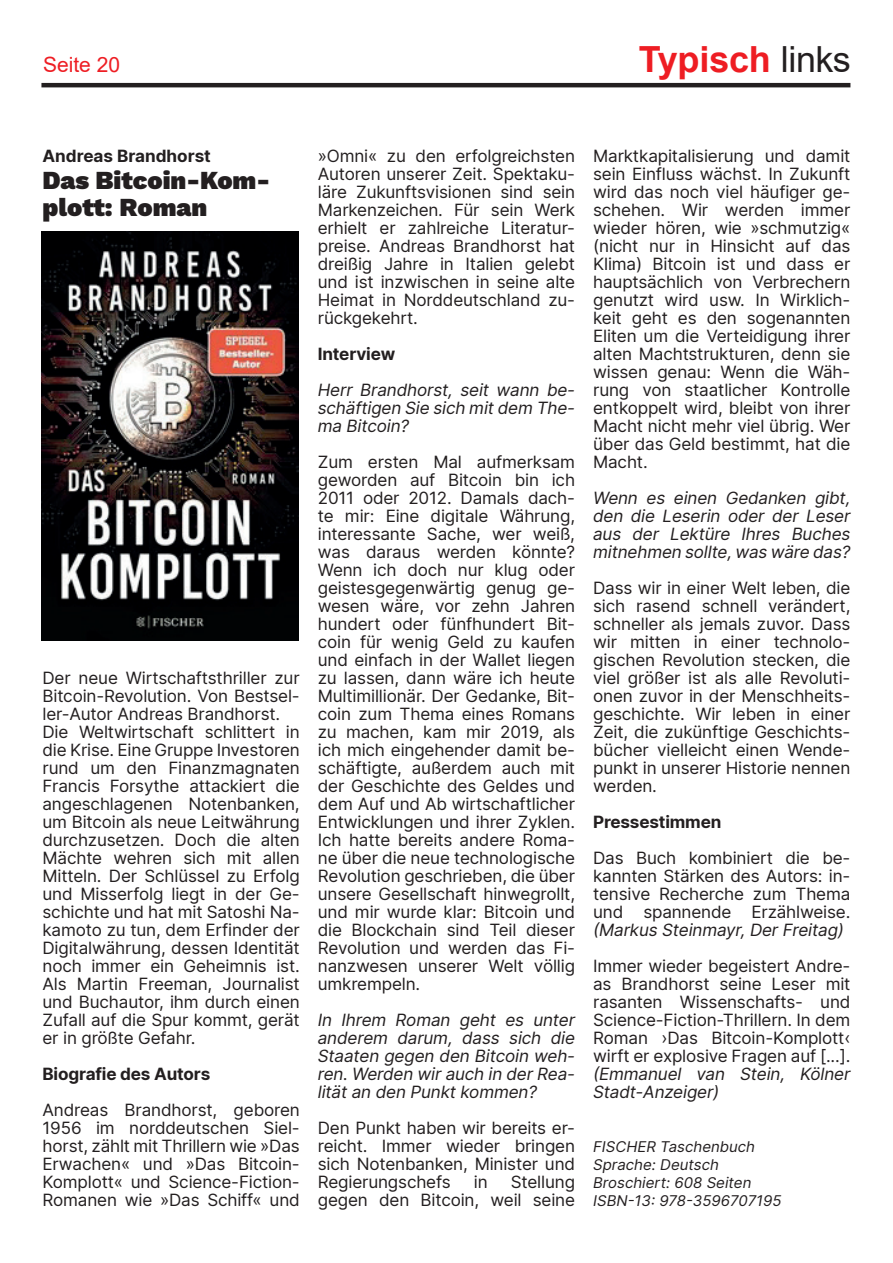
<style>
.page{position:relative;width:893px;height:1263px;background:#fff}
.page>*{position:absolute;margin:0;border:0;box-sizing:border-box;transform-origin:0 0}
.t1{font:700 36px "Arial";letter-spacing:-.005em;color:#ee1d23}
.t2{font:900 25.5px/27px "Work Sans";color:#231f20}
.t3{font:21px "Arial";color:#ee1d23}
.t4{font:17.1px/18px "Inter";letter-spacing:-.01em;color:#231f20;text-align:justify}
.t5{font:italic 17.1px/18px "Inter";letter-spacing:-.01em;color:#231f20;text-align:justify}
.t6{font:700 17.1px "Inter";letter-spacing:-.01em;color:#231f20}
.t7{font:italic 15px/18px "Inter";color:#231f20}
.s1{font-weight:400;color:#231f20}
</style>
<div class="page">
<img style="left:41px;top:232px;width:257px;height:408px">
<hr style="left:41px;top:83px;width:809px;height:4px;background:#231f20">
<p class="t3" style="left:43px;top:50px;width:79px">Seite 20</p>
<h1 class="t1" style="left:639px;top:34px;width:213px">Typisch <span class="s1">links</span></h1>
<p class="t6" style="left:43px;top:143px;width:170px">Andreas Brandhorst</p>
<h2 class="t2" style="left:43px;top:166px;width:229px">Das Bitcoin-Kom&shy;plott: Roman</h2>
<p class="t4" style="left:43px;top:668px;width:259px;text-align:left">Der neue Wirtschaftsthriller zur<br>Bitcoin-Revolution. Von Bestsel&shy;ler-Autor Andreas Brandhorst.<br>Die Weltwirtschaft schlittert in die Krise. Eine Gruppe Investoren rund um den Finanzmagnaten<br>Francis Forsythe attackiert die angeschlagenen Notenbanken, um Bitcoin als neue Leitwährung durchzusetzen. Doch die alten<br>Mächte wehren sich mit allen<br>Mitteln. Der Schlüssel zu Erfolg und Misserfolg liegt in der Ge&shy;schichte und hat mit Satoshi Na&shy;kamoto zu tun, dem Erfinder der<br>Digitalwährung, dessen Identität noch immer ein Geheimnis ist.<br>Als Martin Freeman, Journalist und Buchautor, ihm durch einen<br>Zufall auf die Spur kommt, gerät er in größte Gefahr.</p>
<p class="t6" style="left:43px;top:1061px;width:169px">Biografie des Autors</p>
<p class="t4" style="left:43px;top:1100px;width:259px">Andreas Brandhorst, geboren 1956 im norddeutschen Siel&shy;horst, zählt mit Thrillern wie »Das Erwachen« und »Das Bitcoin-Komplott« und Science-Fiction-Romanen wie »Das Schiff« und</p>
<p class="t4" style="left:318px;top:146px;width:259px">»Omni« zu den erfolgreichsten Autoren unserer Zeit. Spektaku&shy;läre Zukunftsvisionen sind sein Markenzeichen. Für sein Werk erhielt er zahlreiche Literatur&shy;preise. Andreas Brandhorst hat dreißig Jahre in Italien gelebt und ist inzwischen in seine alte Heimat in Norddeutschland zu&shy;rückgekehrt.</p>
<p class="t6" style="left:318px;top:341px;width:79px">Interview</p>
<p class="t5" style="left:318px;top:380px;width:259px">Herr Brandhorst, seit wann be&shy;schäftigen Sie sich mit dem The&shy;ma Bitcoin?</p>
<p class="t4" style="left:318px;top:452px;width:259px">Zum ersten Mal aufmerksam geworden auf Bitcoin bin ich 2011 oder 2012. Damals dach&shy;te mir: Eine digitale Währung, interessante Sache, wer weiß, was daraus werden könnte?<br>Wenn ich doch nur klug oder geistesgegenwärtig genug ge&shy;wesen wäre, vor zehn Jahren hundert oder fünfhundert Bit&shy;coin für wenig Geld zu kaufen und einfach in der Wallet liegen zu lassen, dann wäre ich heute Multimillionär. Der Gedanke, Bit&shy;coin zum Thema eines Romans zu machen, kam mir 2019, als ich mich eingehender damit be&shy;schäftigte, außerdem auch mit der Geschichte des Geldes und dem Auf und Ab wirtschaftlicher Entwicklungen und ihrer Zyklen.<br>Ich hatte bereits andere Roma&shy;ne über die neue technologische Revolution geschrieben, die über unsere Gesellschaft hinwegrollt, und mir wurde klar: Bitcoin und die Blockchain sind Teil dieser Revolution und werden das Fi&shy;nanzwesen unserer Welt völlig umkrempeln.</p>
<p class="t5" style="left:318px;top:1010px;width:259px">In Ihrem Roman geht es unter anderem darum, dass sich die Staaten gegen den Bitcoin weh&shy;ren. Werden wir auch in der Rea&shy;lität an den Punkt kommen?</p>
<p class="t4" style="left:318px;top:1118px;width:259px">Den Punkt haben wir bereits er&shy;reicht. Immer wieder bringen sich Notenbanken, Minister und Regierungschefs</p>
<p class="t4" style="left:474px;top:1172px;width:15px">in</p>
<p class="t4" style="left:318px;top:1172px;width:259px;text-align:right">Stellung<br>gegen den Bitcoin, weil seine</p>
<p class="t4" style="left:593px;top:146px;width:259px">Marktkapitalisierung und damit sein Einfluss wächst. In Zukunft wird das noch viel häufiger ge&shy;schehen. Wir werden immer wieder hören, wie »schmutzig« (nicht nur in Hinsicht auf das Klima) Bitcoin ist und dass er hauptsächlich von Verbrechern genutzt wird usw. In Wirklich&shy;keit geht es den sogenannten Eliten um die Verteidigung ihrer alten Machtstrukturen, denn sie wissen genau: Wenn die Wäh&shy;rung von staatlicher Kontrolle entkoppelt wird, bleibt von ihrer Macht nicht mehr viel übrig. Wer über das Geld bestimmt, hat die Macht.</p>
<p class="t5" style="left:593px;top:488px;width:259px">Wenn es einen Gedanken gibt, den die Leserin oder der Leser aus der Lektüre Ihres Buches mitnehmen sollte, was wäre das?</p>
<p class="t4" style="left:593px;top:578px;width:259px">Dass wir in einer Welt leben, die sich rasend schnell verändert, schneller als jemals zuvor. Dass wir mitten in einer technolo&shy;gischen Revolution stecken, die viel größer ist als alle Revoluti&shy;onen zuvor in der Menschheits&shy;geschichte. Wir leben in einer Zeit, die zukünftige Geschichts&shy;bücher vielleicht einen Wende&shy;punkt in unserer Historie nennen werden.</p>
<p class="t6" style="left:593px;top:809px;width:130px">Pressestimmen</p>
<p class="t4" style="left:593px;top:848px;width:259px">Das Buch kombiniert die be&shy;kannten Stärken des Autors: in&shy;tensive Recherche zum Thema und spannende Erzählweise.</p>
<p class="t5" style="left:593px;top:920px;width:252px">(Markus Steinmayr, Der Freitag)</p>
<p class="t4" style="left:593px;top:956px;width:259px">Immer wieder begeistert Andre&shy;as Brandhorst seine Leser mit rasanten Wissenschafts- und Science-Fiction-Thrillern. In dem Roman ›Das Bitcoin-Komplott‹ wirft er explosive Fragen auf [...].</p>
<p class="t5" style="left:593px;top:1064px;width:259px">(Emmanuel van Stein, Kölner<br>Stadt-Anzeiger)</p>
<p class="t7" style="left:593px;top:1137px;width:190px">FISCHER Taschenbuch<br>Sprache: Deutsch<br>Broschiert: 608 Seiten<br>ISBN-13: 978-3596707195</p>
</div>
